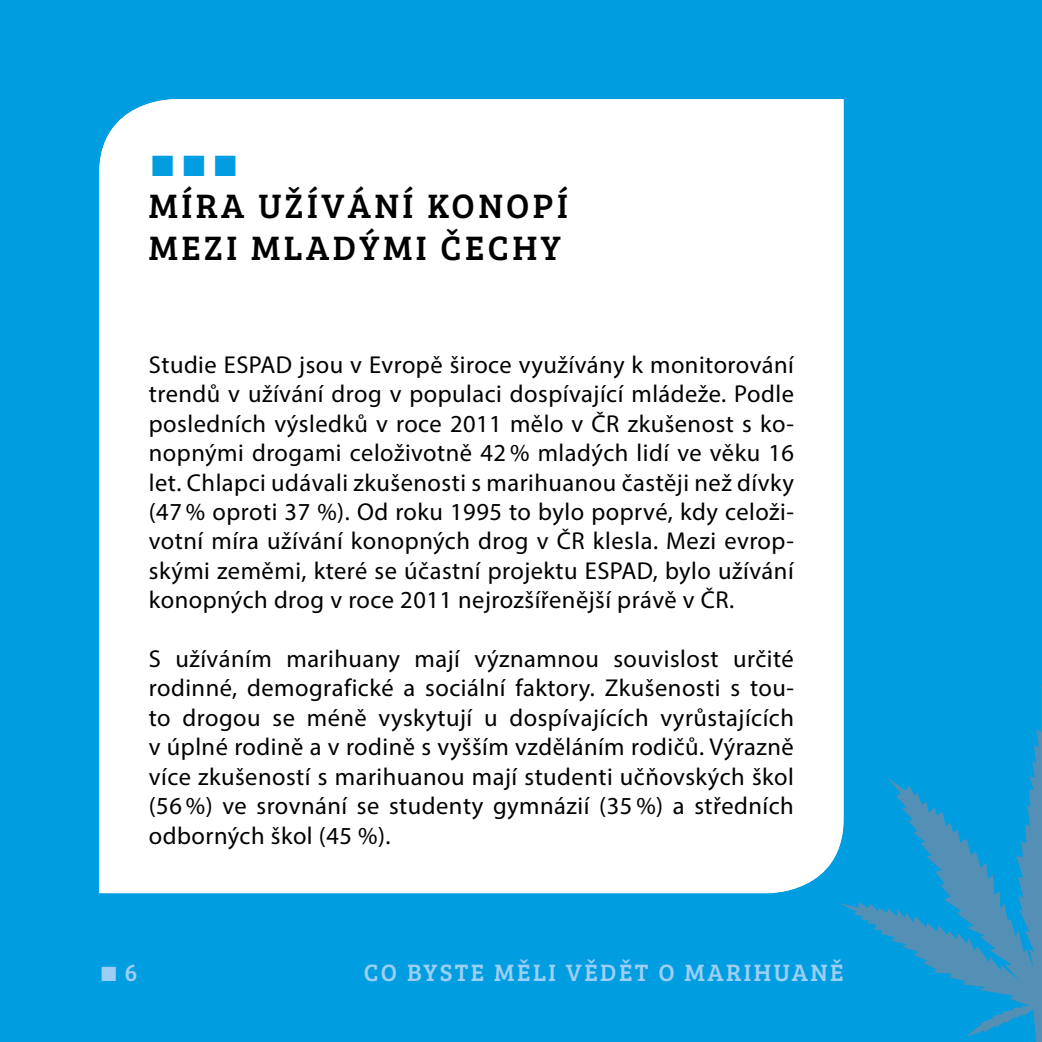
<style>
.page{position:relative;width:1042px;height:1042px;background:#009de0}
.page>*{position:absolute;margin:0;border:0;box-sizing:border-box;transform-origin:0 0}
.t1{font:35px/42px "Bree Serif";letter-spacing:.1em;color:#000}
.t2{font:35px "Lucida Sans Unicode";color:#009de0}
.t3{font:24.5px/29.4px "Myriad Pro";letter-spacing:.02em;color:#000;text-align:justify}
.t4{font:24.5px "Bree Serif";letter-spacing:.1em;color:#9ccff3}
.t5{font:24.5px "Lucida Sans Unicode";color:#9ccff3}
.s1{font-family:"Bree Serif"}
</style>
<div class="page">
<svg style="left:839px;top:684px;width:203px;height:358px"></svg>
<div style="left:99px;top:99px;width:744px;height:794px;background:#fff"></div>
<h1 class="t2" style="left:149px;top:138px;width:92px">∎∎∎</h1>
<h1 class="t1" style="left:149px;top:189px;width:420px">MÍRA UŽÍVÁNÍ KONOPÍ<br>MEZI MLADÝMI ČECHY</h1>
<p class="t3" style="left:149px;top:353px;width:647px">Studie ESPAD jsou v Evropě široce využívány k monitorování trendů v užívání drog v populaci dospívající mládeže. Podle posledních výsledků v roce 2011 mělo v ČR zkušenost s ko&shy;nopnými drogami celoživotně 42 % mladých lidí ve věku 16 let. Chlapci udávali zkušenosti s marihuanou častěji než dívky (47 % oproti 37 %). Od roku 1995 to bylo poprvé, kdy celoži&shy;votní míra užívání konopných drog v ČR klesla. Mezi evrop&shy;skými zeměmi, které se účastní projektu ESPAD, bylo užívání konopných drog v roce 2011 nejrozšířenější právě v ČR.</p>
<p class="t3" style="left:149px;top:647px;width:647px">S užíváním marihuany mají významnou souvislost určité rodinné, demografické a sociální faktory. Zkušenosti s tou&shy;to drogou se méně vyskytují u dospívajících vyrůstajících v úplné rodině a v rodině s vyšším vzděláním rodičů. Výrazně více zkušeností s marihuanou mají studenti učňovských škol (56 %) ve srovnání se studenty gymnázií (35 %) a středních odborných škol (45 %).</p>
<p class="t5" style="left:99px;top:954px;width:40px">∎ <span class="s1">6</span></p>
<p class="t4" style="left:364px;top:963px;width:481px">CO BYSTE MĚLI VĚDĚT O MARIHUANĚ</p>
</div>
